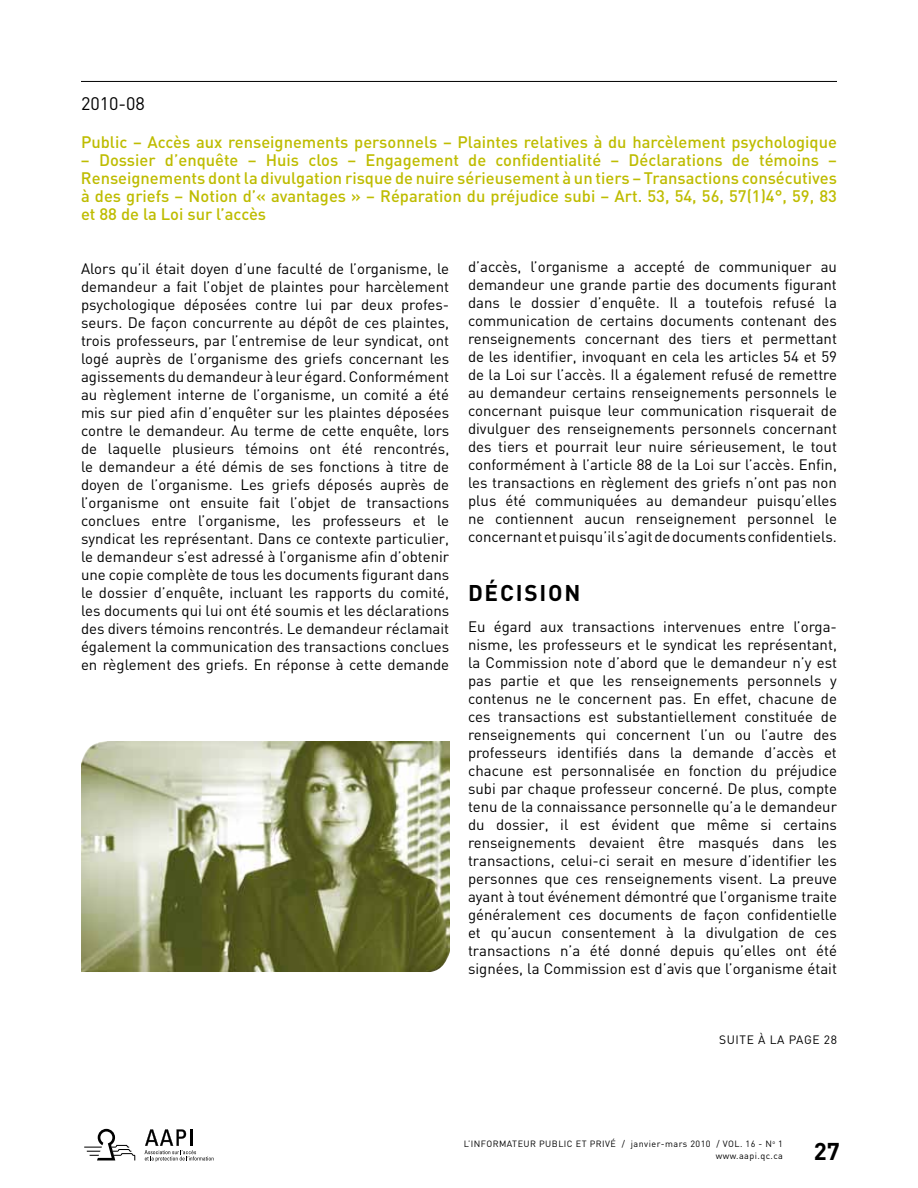
<style>
.page{position:relative;width:918px;height:1188px;background:#fff}
.page>*{position:absolute;margin:0;border:0;box-sizing:border-box;transform-origin:0 0}
.t1{font:700 24px "DIN";color:#000}
.t2{font:700 22.5px "DIN";color:#000}
.t3{font:18px "DIN";color:#000}
.t4{font:500 16.5px/18px "DIN";color:#bebc00;text-align:justify}
.t5{font:15px/18px "DIN";color:#000;text-align:justify}
.t6{font:12px "DIN";color:#000}
.t7{font:9px/12px "DIN";letter-spacing:.05em;color:#000;text-align:right}
</style>
<div class="page">
<svg style="left:84px;top:1129px;width:51px;height:31px"></svg>
<svg style="left:145px;top:1129px;width:69px;height:33px"></svg>
<img style="left:81px;top:741px;width:369px;height:231px">
<hr style="left:81px;top:81px;width:756px;height:1px;background:#000">
<p class="t3" style="left:81px;top:92px;width:66px">2010-08</p>
<p class="t4" style="left:81px;top:133px;width:758px">Public – Accès aux renseignements personnels – Plaintes relatives à du harcèlement psychologique</p>
<p class="t4" style="left:81px;top:151px;width:758px">– Dossier d’enquête – Huis clos – Engagement de confidentialité – Déclarations de témoins – Renseignements dont la divulgation risque de nuire sérieusement à un tiers – Transactions consécutives à des griefs – Notion d’« avantages » – Réparation du préjudice subi – Art. 53, 54, 56, 57(1)4°, 59, 83 et 88 de la Loi sur l’accès</p>
<p class="t5" style="left:81px;top:259px;width:370px">Alors qu’il était doyen d’une faculté de l’organisme, le demandeur a fait l’objet de plaintes pour harcèlement psychologique déposées contre lui par deux profes&shy;seurs. De façon concurrente au dépôt de ces plaintes, trois professeurs, par l’entremise de leur syndicat, ont logé auprès de l’organisme des griefs concernant les agissements du demandeur à leur égard. Conformément au règlement interne de l’organisme, un comité a été mis sur pied afin d’enquêter sur les plaintes déposées contre le demandeur. Au terme de cette enquête, lors de laquelle plusieurs témoins ont été rencontrés, le demandeur a été démis de ses fonctions à titre de doyen de l’organisme. Les griefs déposés auprès de l’organisme ont ensuite fait l’objet de transactions conclues entre l’organisme, les professeurs et le syndicat les représentant. Dans ce contexte particulier, le demandeur s’est adressé à l’organisme afin d’obtenir une copie complète de tous les documents figurant dans le dossier d’enquête, incluant les rapports du comité, les documents qui lui ont été soumis et les déclarations des divers témoins rencontrés. Le demandeur réclamait également la communication des transactions conclues en règlement des griefs. En réponse à cette demande</p>
<p class="t5" style="left:468px;top:257px;width:371px">d’accès, l’organisme a accepté de communiquer au demandeur une grande partie des documents figurant dans le dossier d’enquête. Il a toutefois refusé la communication de certains documents contenant des renseignements concernant des tiers et permettant de les identifier, invoquant en cela les articles 54 et 59 de la Loi sur l’accès. Il a également refusé de remettre au demandeur certains renseignements personnels le concernant puisque leur communication risquerait de divulguer des renseignements personnels concernant des tiers et pourrait leur nuire sérieusement, le tout conformément à l’article 88 de la Loi sur l’accès. Enfin, les transactions en règlement des griefs n’ont pas non plus été communiquées au demandeur puisqu’elles ne contiennent aucun renseignement personnel le concernant et puisqu’il s’agit de documents confidentiels.</p>
<h2 class="t2" style="left:468px;top:578px;width:114px">DÉCISION</h2>
<p class="t5" style="left:468px;top:617px;width:371px">Eu égard aux transactions intervenues entre l’orga&shy;nisme, les professeurs et le syndicat les représentant, la Commission note d’abord que le demandeur n’y est pas partie et que les renseignements personnels y contenus ne le concernent pas. En effet, chacune de ces transactions est substantiellement constituée de renseignements qui concernent l’un ou l’autre des professeurs identifiés dans la demande d’accès et chacune est personnalisée en fonction du préjudice subi par chaque professeur concerné. De plus, compte tenu de la connaissance personnelle qu’a le demandeur du dossier, il est évident que même si certains renseignements devaient être masqués dans les transactions, celui-ci serait en mesure d’identifier les personnes que ces renseignements visent. La preuve ayant à tout événement démontré que l’organisme traite généralement ces documents de façon confidentielle et qu’aucun consentement à la divulgation de ces transactions n’a été donné depuis qu’elles ont été signées, la Commission est d’avis que l’organisme était</p>
<p class="t6" style="left:719px;top:1033px;width:16px">suite</p>
<p class="t6" style="left:758px;top:1033px;width:80px">àla page 28</p>
<p class="t7" style="left:464px;top:1138px;width:321px">L’INFORMATEUR PUBLIC ET PRIVÉ / janvier-mars 2010 / VOL. 16 - N<sup>o</sup> 1 www.aapi.qc.ca</p>
<h1 class="t1" style="left:814px;top:1136px;width:28px">27</h1>
</div>
